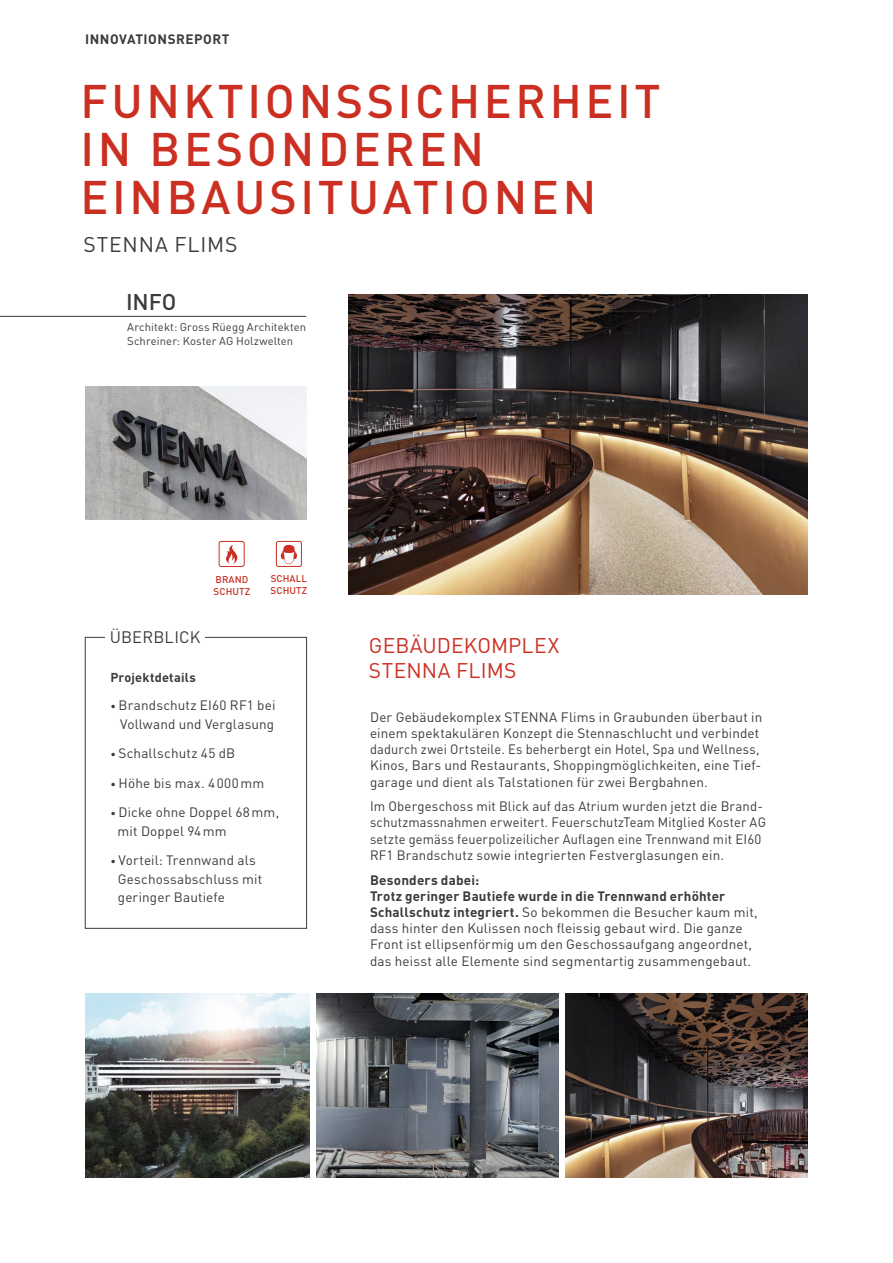
<style>
.page{position:relative;width:893px;height:1263px;background:#fff}
.page>*{position:absolute;margin:0;border:0;box-sizing:border-box;transform-origin:0 0}
.t1{font:500 46.5px/48px "DIN Pro";letter-spacing:.08em;color:#cb2f22}
.t2{font:500 22.5px "DIN Pro";color:#3b3b3a}
.t3{font:21px/25.2px "DIN Pro";letter-spacing:.005em;color:#cb2f22}
.t4{font:21px "DIN Pro";letter-spacing:.04em;color:#3b3b3a}
.t5{font:16.5px "DIN Pro";letter-spacing:.01em;color:#3b3b3a}
.t6{font:13.5px/16.2px "DIN Pro";letter-spacing:.01em;color:#3b3b3a}
.t7{font:700 13.5px "DIN Pro";letter-spacing:.04em;color:#3b3b3a}
.t8{font:700 12.75px "DIN Pro";letter-spacing:.015em;color:#3b3b3a}
.t9{font:11.25px/13.5px "DIN Pro";letter-spacing:.01em;color:#3b3b3a}
.t10{font:500 9.75px/11.7px "DIN Pro";letter-spacing:.01em;color:#cb2f22}
.s1{font-size:10.5px}
.s2{font-weight:700}
</style>
<div class="page">
<hr style="left:0;top:316px;width:306px;height:1px;background:#3b3b3a">
<svg style="left:226px;top:545px;width:12px;height:19px"></svg>
<div style="left:219px;top:541px;width:26px;height:26px;border:1px solid #cb2f22;border-radius:2px"></div>
<div style="left:276px;top:541px;width:26px;height:26px;border:1px solid #cb2f22;border-radius:2px"></div>
<svg style="left:281px;top:545px;width:16px;height:19px"></svg>
<div style="left:85px;top:637px;width:222px;height:291px;border:1px solid #3b3b3a"></div>
<div style="left:105px;top:631px;width:100px;height:14px;background:#fff"></div>
<img style="left:349px;top:294px;width:459px;height:301px">
<svg style="left:85px;top:387px;width:222px;height:133px;background:#9e9e9f"></svg>
<img style="left:565px;top:994px;width:243px;height:184px">
<svg style="left:316px;top:994px;width:243px;height:184px;background:#64686d"></svg>
<img style="left:85px;top:994px;width:224px;height:184px">
<p class="t7" style="left:85px;top:30px;width:146px">INNOVATIONSREPORT</p>
<h1 class="t1" style="left:80px;top:76px;width:582px">FUNKTIONSSICHERHEIT<br>IN BESONDEREN<br>EINBAUSITUATIONEN</h1>
<h3 class="t4" style="left:84px;top:230px;width:155px">STENNA FLIMS</h3>
<h2 class="t2" style="left:126px;top:287px;width:52px">INFO</h2>
<p class="t9" style="left:127px;top:320px;width:180px">Architekt: Gross Rüegg Architekten<br>Schreiner: Koster AG Holzwelten</p>
<p class="t10" style="left:214px;top:573px;width:38px">BRAND<br>SCHUTZ</p>
<p class="t10" style="left:271px;top:572px;width:38px">SCHALL<br>SCHUTZ</p>
<p class="t5" style="left:110px;top:626px;width:92px">ÜBERBLICK</p>
<p class="t8" style="left:110px;top:669px;width:87px">Projektdetails</p>
<p class="t6" style="left:110px;top:695px;width:167px;line-height:18.5px;text-align:right"><span class="s1">•</span> Brandschutz EI60 RF1 bei<br>Vollwand und Verglasung</p>
<p class="t6" style="left:110px;top:744px;width:126px"><span class="s1">•</span> Schallschutz 45 dB</p>
<p class="t6" style="left:110px;top:774px;width:155px"><span class="s1">•</span> Höhe bis max. 4000mm</p>
<p class="t6" style="left:118px;top:802px;width:163px;line-height:18.5px;text-indent:-7px"><span class="s1">•</span> Dicke ohne Doppel 68mm, mit Doppel 94mm</p>
<p class="t6" style="left:118px;top:850px;width:146px;line-height:18.5px;text-indent:-7px"><span class="s1">•</span> Vorteil: Trennwand als<br>Geschossabschluss mit geringer Bautiefe</p>
<h3 class="t3" style="left:369px;top:632px;width:192px">GEBÄUDEKOMPLEX<br>STENNA FLIMS</h3>
<p class="t6" style="left:370px;top:708px;width:394px">Der Gebäudekomplex STENNA Flims in Graubunden überbaut in einem spektakulären Konzept die Stennaschlucht und verbindet dadurch zwei Ortsteile. Es beherbergt ein Hotel, Spa und Wellness, Kinos, Bars und Restaurants, Shoppingmöglichkeiten, eine Tief&shy;garage und dient als Talstationen für zwei Bergbahnen.</p>
<p class="t6" style="left:370px;top:798px;width:397px">Im Obergeschoss mit Blick auf das Atrium wurden jetzt die Brand&shy;schutzmassnahmen erweitert. FeuerschutzTeam Mitglied Koster AG setzte gemäss feuerpolizeilicher Auflagen eine Trennwand mit EI60<br>RF1 Brandschutz sowie integrierten Festverglasungen ein.</p>
<p class="t6" style="left:370px;top:871px;width:389px"><span class="s2">Besonders dabei:<br>Trotz geringer Bautiefe wurde in die Trennwand erhöhter Schallschutz integriert.</span> So bekommen die Besucher kaum mit, dass hinter den Kulissen noch fleissig gebaut wird. Die ganze Front ist ellipsenförmig um den Geschossaufgang angeordnet, das heisst alle Elemente sind segmentartig zusammengebaut.</p>
</div>
